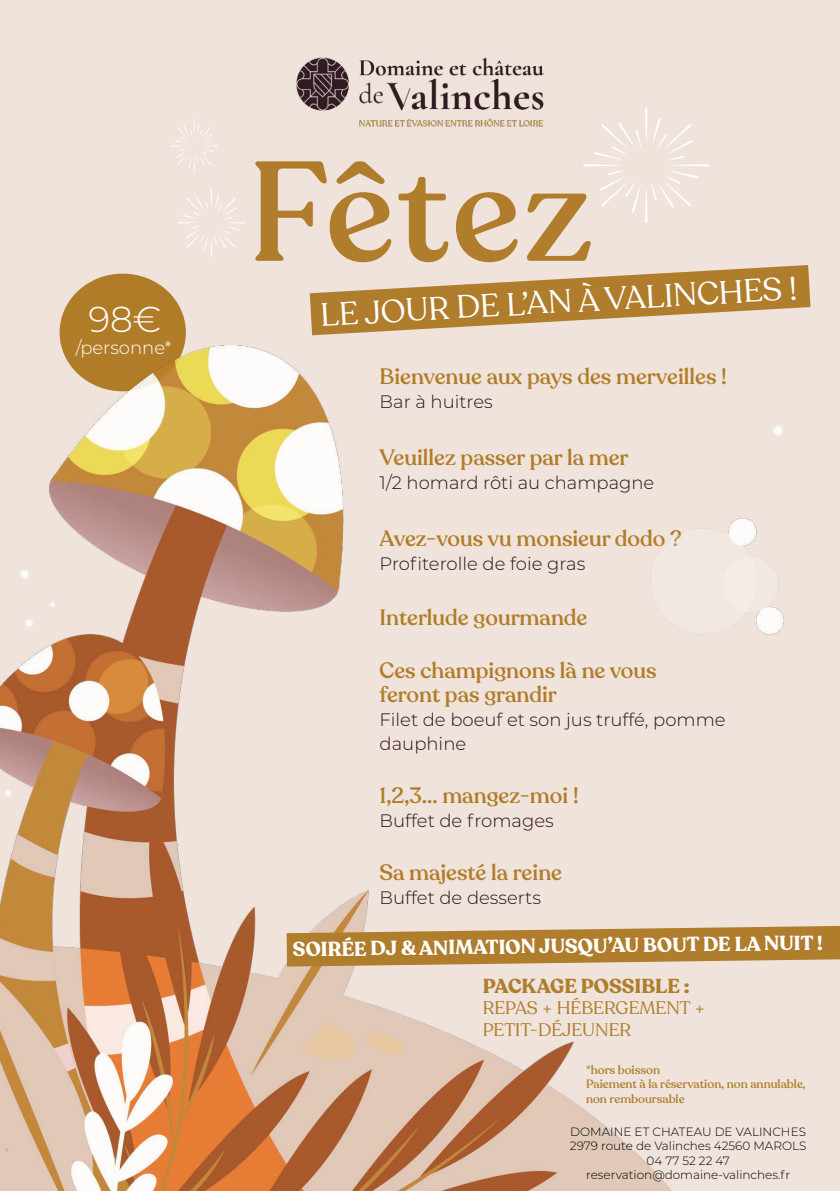
<style>
.page{position:relative;width:840px;height:1191px;background:#fff}
.page>*{position:absolute;margin:0;border:0;box-sizing:border-box;transform-origin:0 0}
.t1{font:500 140px "Recoleta";letter-spacing:.02em;color:#af7d2c}
.t2{font:300 36px "Montserrat";color:#fff}
.t3{font:32px "Recoleta";color:#fff}
.t4{font:500 22px/24px "Recoleta";color:#b07c27}
.t5{font:700 20px "Recoleta";color:#fff}
.t6{font:700 20px "Recoleta";color:#af7d2b}
.t7{font:300 18px/24px "Montserrat";color:#2c0e1d}
.t8{font:18px/21.4px "Recoleta";color:#af7d2b}
.t9{font:300 18px "Montserrat";color:#fff}
.t10{font:300 12px/14.4px "Montserrat";color:#000;text-align:center}
.t11{font:500 12px/14.4px "Recoleta";color:#af7e2c}
</style>
<div class="page">
<div style="left:0;top:0;width:839px;height:1191px;background:#efe3db"></div>
<div style="left:60px;top:274px;width:126px;height:117px;background:#b07c27;border-radius:50%"></div>
<img style="left:0;top:345px;width:784px;height:846px">
<svg style="left:286px;top:926px;width:553px;height:40px;background:#b98d48"></svg>
<hr style="left:644px;top:108px;width:3px;height:34px;background:#fff">
<hr style="left:582px;top:164px;width:38px;height:2px;background:#fff">
<hr style="left:644px;top:188px;width:3px;height:35px;background:#fff">
<hr style="left:671px;top:164px;width:38px;height:2px;background:#fff">
<svg style="left:594px;top:123px;width:47px;height:37px"></svg>
<svg style="left:600px;top:170px;width:40px;height:43px"></svg>
<svg style="left:651px;top:171px;width:47px;height:37px"></svg>
<svg style="left:652px;top:118px;width:40px;height:43px"></svg>
<hr style="left:210px;top:188px;width:2px;height:21px;background:#fff">
<hr style="left:210px;top:236px;width:2px;height:21px;background:#fff">
<svg style="left:177px;top:194px;width:68px;height:57px"></svg>
<svg style="left:170px;top:119px;width:48px;height:54px"></svg>
<svg style="left:309px;top:265px;width:501px;height:70px"></svg>
<img style="left:296px;top:57px;width:298px;height:108px">
<h2 class="t2" style="left:88px;top:294px;width:75px">98€</h2>
<p class="t9" style="left:76px;top:335px;width:97px">/personne*</p>
<h1 class="t1" style="left:248px;top:125px;width:345px">Fêtez</h1>
<h3 class="t3" style="left:319px;top:294px;width:478px;rotate:-3deg">LE JOUR DE L’AN À VALINCHES !</h3>
<p class="t4" style="left:379px;top:365px;width:348px">Bienvenue aux pays des merveilles !</p>
<p class="t7" style="left:379px;top:389px;width:115px">Bar à huitres</p>
<p class="t4" style="left:379px;top:446px;width:250px">Veuillez passer par la mer</p>
<p class="t7" style="left:379px;top:470px;width:276px">1/2 homard rôti au champagne</p>
<p class="t4" style="left:379px;top:527px;width:303px">Avez-vous vu monsieur dodo ?</p>
<p class="t7" style="left:379px;top:551px;width:207px">Profiterolle de foie gras</p>
<p class="t4" style="left:379px;top:606px;width:209px">Interlude gourmande</p>
<p class="t4" style="left:379px;top:659px;width:278px">Ces champignons là ne vous feront pas grandir</p>
<p class="t7" style="left:379px;top:707px;width:347px">Filet de boeuf et son jus truffé, pomme dauphine</p>
<p class="t4" style="left:379px;top:784px;width:200px">1,2,3... mangez-moi !</p>
<p class="t7" style="left:379px;top:808px;width:175px">Buffet de fromages</p>
<p class="t4" style="left:379px;top:860px;width:184px">Sa majesté la reine</p>
<p class="t7" style="left:379px;top:885px;width:163px">Buffet de desserts</p>
<p class="t5" style="left:292px;top:938px;width:531px;rotate:-1deg">SOIRÉE DJ &amp; ANIMATION JUSQU’AU BOUT DE LA NUIT !</p>
<p class="t6" style="left:482px;top:973px;width:208px">PACKAGE POSSIBLE :</p>
<p class="t8" style="left:482px;top:997px;width:224px">REPAS + HÉBERGEMENT +<br>PETIT-DÉJEUNER</p>
<p class="t11" style="left:585px;top:1062px;width:221px">*hors boisson<br>Paiement à la réservation, non annulable, non remboursable</p>
<p class="t10" style="left:569px;top:1123px;width:238px">DOMAINE ET CHATEAU DE VALINCHES<br>2979 route de Valinches 42560 MAROLS<br>04 77 52 22 47 reservation@domaine-valinches.fr</p>
</div>
